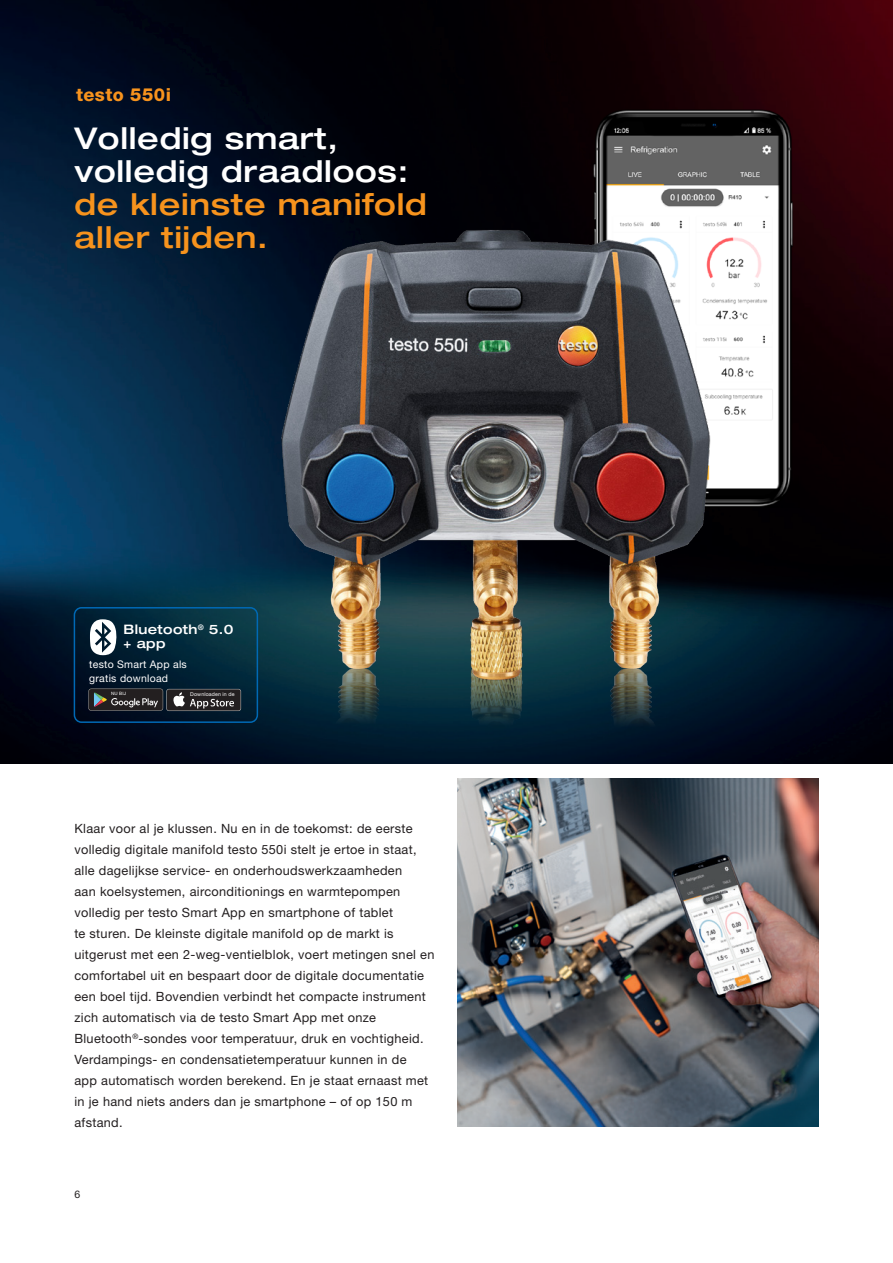
<style>
.page{position:relative;width:893px;height:1263px;background:#fff}
.page>*{position:absolute;margin:0;border:0;box-sizing:border-box;transform-origin:0 0}
.t1{font:500 expanded 30px/33px "Helvetica Neue LTW1 G";letter-spacing:.025em;color:#fff}
.t2{font:500 expanded 30px/33px "Helvetica Neue LTW1 G";letter-spacing:.025em;color:#f7931d}
.t3{font:800 18px "Helvetica Neue LTW1 G";letter-spacing:.025em;color:#f7931d}
.t4{font:500 expanded 13.05px/13.6px "Helvetica Neue LTW1 G";letter-spacing:.025em;color:#fff}
.t5{font:12.75px/21px "Helvetica Neue LTW1 G";letter-spacing:.025em;color:#231f20}
.t6{font:10.5px/13.5px "Helvetica Neue LTW1 G";letter-spacing:.025em;color:#fff}
.t7{font:10.5px "Helvetica Neue LTW1 G";color:#231f20}
.t8{font:5.25px "Helvetica Neue LTW1 G";letter-spacing:.025em;color:#fff}
.t9{font:4.5px "Helvetica Neue LTW1 G";color:#fff}
</style>
<div class="page">
<img style="left:0;top:0;width:893px;height:763px">
<img style="left:593px;top:106px;width:229px;height:401px">
<img style="left:266px;top:706px;width:512px;height:29px">
<img style="left:266px;top:177px;width:512px;height:529px">
<img style="left:457px;top:778px;width:362px;height:349px">
<svg style="left:88px;top:689px;width:75px;height:22px;background:#3e3c3c"></svg>
<div style="left:166px;top:689px;width:75px;height:22px;background:#464243;border-radius:3px"></div>
<div style="left:167px;top:689px;width:74px;height:21px;background:#231f20;border-radius:2px"></div>
<svg style="left:173px;top:692px;width:61px;height:16px"></svg>
<div style="left:74px;top:607px;width:184px;height:116px;border:2px solid #0069b5;border-radius:7px"></div>
<svg style="left:90px;top:619px;width:27px;height:36px"></svg>
<h2 class="t3" style="left:76px;top:84px;width:97px">testo 550i</h2>
<h1 class="t1" style="left:74px;top:120px;width:335px">Volledig smart, volledig draadloos:</h1>
<h1 class="t2" style="left:74px;top:186px;width:354px">de kleinste manifold aller tijden.</h1>
<p class="t4" style="left:124px;top:622px;width:111px">Bluetooth<sup>®</sup> 5.0 + app</p>
<p class="t6" style="left:89px;top:657px;width:99px">testo Smart App als gratis download</p>
<p class="t9" style="left:111px;top:691px;width:16px">NU BIJ</p>
<p class="t8" style="left:190px;top:691px;width:46px">Downloaden in de</p>
<p class="t5" style="left:74px;top:818px;width:362px">Klaar voor al je klussen. Nu en in de toekomst: de eerste volledig digitale manifold testo 550i stelt je ertoe in staat, alle dagelijkse service- en onderhoudswerkzaamheden<br>aan koelsystemen, airconditionings en warmtepompen volledig per testo Smart App en smartphone of tablet<br>te sturen. De kleinste digitale manifold op de markt is uitgerust met een 2-weg-ventielblok, voert metingen snel en comfortabel uit en bespaart door de digitale documentatie een boel tijd. Bovendien verbindt het compacte instrument zich automatisch via de testo Smart App met onze Bluetooth<sup>®</sup>-sondes voor temperatuur, druk en vochtigheid.<br>Verdampings- en condensatietemperatuur kunnen in de<br>app automatisch worden berekend. En je staat ernaast met in je hand niets anders dan je smartphone – of op 150 m afstand.</p>
<p class="t7" style="left:74px;top:1188px;width:7px">6</p>
</div>
